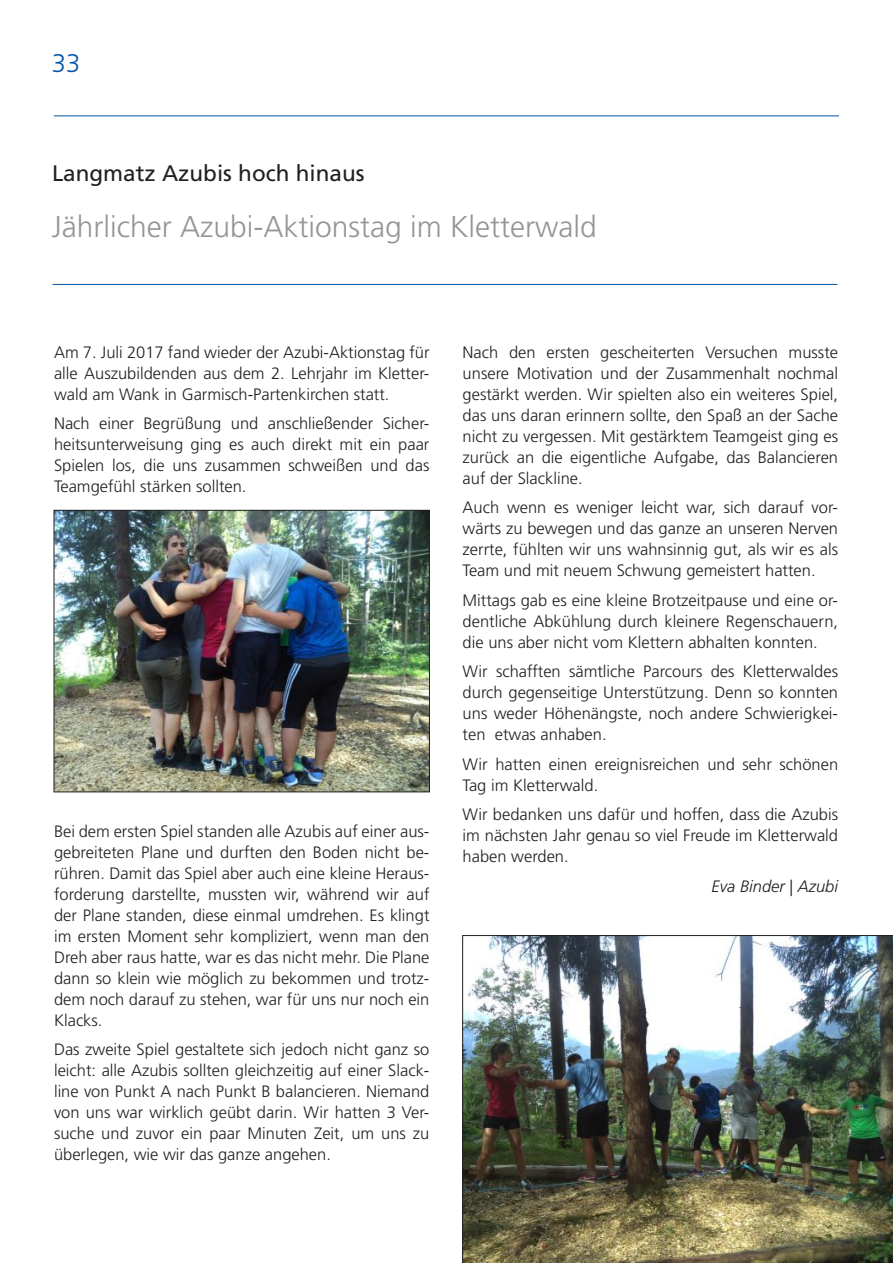
<style>
.page{position:relative;width:893px;height:1263px;background:#fff}
.page>*{position:absolute;margin:0;border:0;box-sizing:border-box;transform-origin:0 0}
.t1{font:300 30px "Frutiger LT";color:#939598}
.t2{font:300 25.5px "Frutiger LT";color:#0154a6}
.t3{font:22.5px "Frutiger LT";color:#231f20}
.t4{font:300 16.5px/21px "Frutiger LT";color:#231f20;text-align:justify}
.t5{font:italic 300 16.5px "Frutiger LT";color:#231f20}
.s1{font-style:normal}
</style>
<div class="page">
<hr style="left:54px;top:115px;width:785px;height:1px;background:#0154a6">
<hr style="left:53px;top:284px;width:784px;height:1px;background:#0154a6">
<img style="left:56px;top:512px;width:372px;height:278px">
<div style="left:54px;top:510px;width:376px;height:282px;border:1px solid #231f20"></div>
<img style="left:462px;top:935px;width:431px;height:328px">
<h2 class="t2" style="left:52px;top:49px;width:30px">33</h2>
<p class="t3" style="left:52px;top:160px;width:314px">Langmatz Azubis hoch hinaus</p>
<p class="t1" style="left:52px;top:210px;width:546px">Jährlicher Azubi-Aktionstag im Kletterwald</p>
<p class="t4" style="left:54px;top:342px;width:377px">Am 7. Juli 2017 fand wieder der Azubi-Aktionstag für alle Auszubildenden aus dem 2. Lehrjahr im Kletter&shy;wald am Wank in Garmisch-Partenkirchen statt.</p>
<p class="t4" style="left:54px;top:413px;width:377px">Nach einer Begrüßung und anschließender Sicher&shy;heitsunterweisung ging es auch direkt mit ein paar Spielen los, die uns zusammen schweißen und das Teamgefühl stärken sollten.</p>
<p class="t4" style="left:54px;top:821px;width:377px">Bei dem ersten Spiel standen alle Azubis auf einer aus&shy;gebreiteten Plane und durften den Boden nicht be&shy;rühren. Damit das Spiel aber auch eine kleine Heraus&shy;forderung darstellte, mussten wir, während wir auf der Plane standen, diese einmal umdrehen. Es klingt im ersten Moment sehr kompliziert, wenn man den Dreh aber raus hatte, war es das nicht mehr. Die Plane dann so klein wie möglich zu bekommen und trotz&shy;dem noch darauf zu stehen, war für uns nur noch ein Klacks.</p>
<p class="t4" style="left:54px;top:1039px;width:377px">Das zweite Spiel gestaltete sich jedoch nicht ganz so leicht: alle Azubis sollten gleichzeitig auf einer Slack&shy;line von Punkt A nach Punkt B balancieren. Niemand von uns war wirklich geübt darin. Wir hatten 3 Ver&shy;suche und zuvor ein paar Minuten Zeit, um uns zu überlegen, wie wir das ganze angehen.</p>
<p class="t4" style="left:463px;top:342px;width:377px">Nach den ersten gescheiterten Versuchen musste unsere Motivation und der Zusammenhalt nochmal gestärkt werden. Wir spielten also ein weiteres Spiel, das uns daran erinnern sollte, den Spaß an der Sache nicht zu vergessen. Mit gestärktem Teamgeist ging es zurück an die eigentliche Aufgabe, das Balancieren auf der Slackline.</p>
<p class="t4" style="left:463px;top:497px;width:377px">Auch wenn es weniger leicht war, sich darauf vor&shy;wärts zu bewegen und das ganze an unseren Nerven zerrte, fühlten wir uns wahnsinnig gut, als wir es als Team und mit neuem Schwung gemeistert hatten.</p>
<p class="t4" style="left:463px;top:590px;width:377px">Mittags gab es eine kleine Brotzeitpause und eine or&shy;dentliche Abkühlung durch kleinere Regenschauern, die uns aber nicht vom Klettern abhalten konnten.</p>
<p class="t4" style="left:463px;top:661px;width:377px">Wir schafften sämtliche Parcours des Kletterwaldes durch gegenseitige Unterstützung. Denn so konnten uns weder Höhenängste, noch andere Schwierigkei&shy;ten etwas anhaben.</p>
<p class="t4" style="left:463px;top:754px;width:377px">Wir hatten einen ereignisreichen und sehr schönen<br>Tag im Kletterwald.</p>
<p class="t4" style="left:463px;top:804px;width:377px">Wir bedanken uns dafür und hoffen, dass die Azubis im nächsten Jahr genau so viel Freude im Kletterwald haben werden.</p>
<p class="t5" style="left:712px;top:876px;width:128px">Eva Binder <span class="s1">|</span> Azubi</p>
</div>
